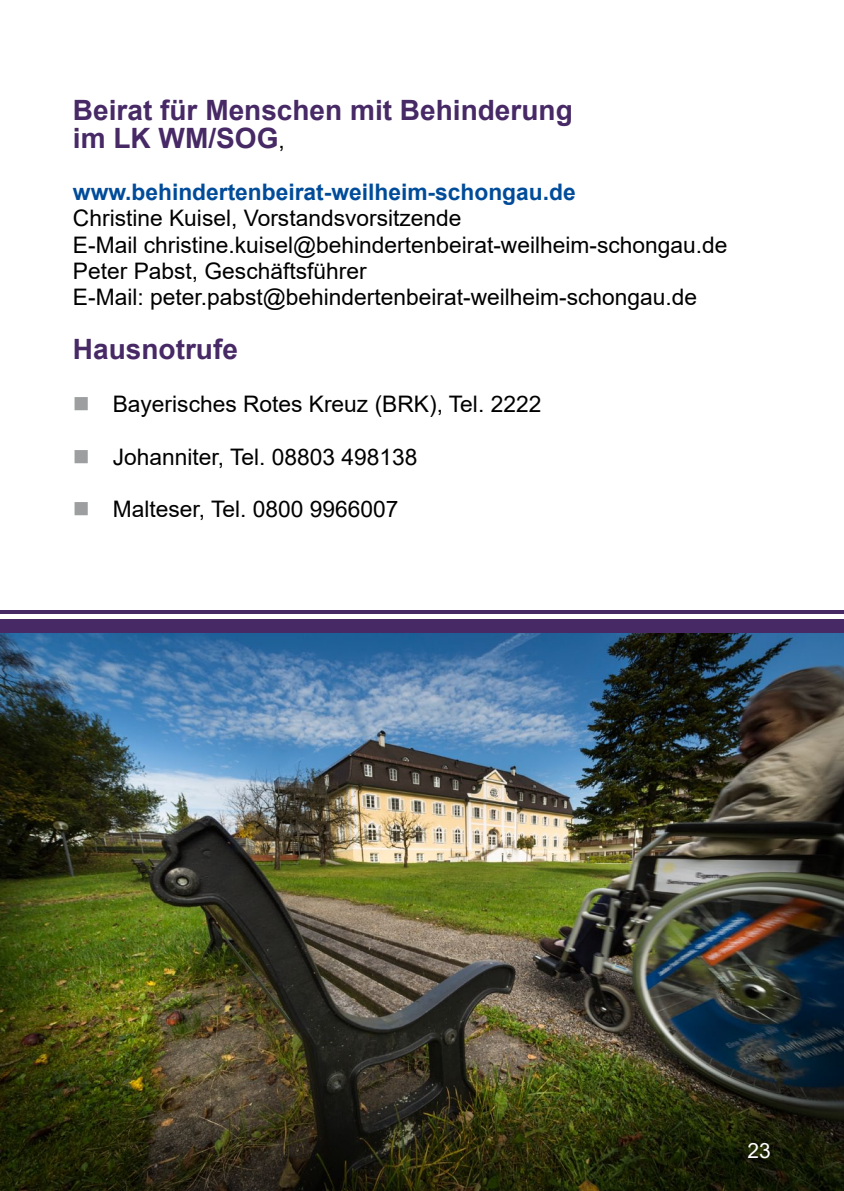
<style>
.page{position:relative;width:844px;height:1191px;background:#fff}
.page>*{position:absolute;margin:0;border:0;box-sizing:border-box;transform-origin:0 0}
.t1{font:700 28px/28px "Arial";color:#472966}
.t2{font:22.75px/26.2px "Arial";color:#000}
.t3{font:700 22.75px "Arial";color:#004c9a}
.t4{font:21px "Arial";color:#fff}
.s1{font-weight:400;font-size:22.75px;color:#000}
.s2{color:#9c9e9f}
</style>
<div class="page">
<img style="left:0;top:633px;width:843px;height:558px">
<hr style="left:1px;top:610px;width:842px;height:3px;background:#472966">
<div style="left:1px;top:619px;width:842px;height:13px;background:#472966"></div>
<p class="t1" style="left:73px;top:96px;width:501px">Beirat für Menschen mit Behinderung im LK WM/SOG<span class="s1">,</span></p>
<p class="t3" style="left:73px;top:176px;width:504px">www.behindertenbeirat-weilheim-schongau.de</p>
<p class="t2" style="left:73px;top:205px;width:655px">Christine Kuisel, Vorstandsvorsitzende<br>E-Mail christine.kuisel@behindertenbeirat-weilheim-schongau.de Peter Pabst, Geschäftsführer<br>E-Mail: peter.pabst@behindertenbeirat-weilheim-schongau.de</p>
<p class="t1" style="left:73px;top:336px;width:166px">Hausnotrufe</p>
<p class="t2" style="left:73px;top:391px;width:469px"><span class="s2">■</span> Bayerisches Rotes Kreuz (BRK), Tel. 2222</p>
<p class="t2" style="left:73px;top:443px;width:346px"><span class="s2">■</span> Johanniter, Tel. 08803 498138</p>
<p class="t2" style="left:73px;top:496px;width:327px"><span class="s2">■</span> Malteser, Tel. 0800 9966007</p>
<p class="t4" style="left:747px;top:1136px;width:25px">23</p>
</div>
